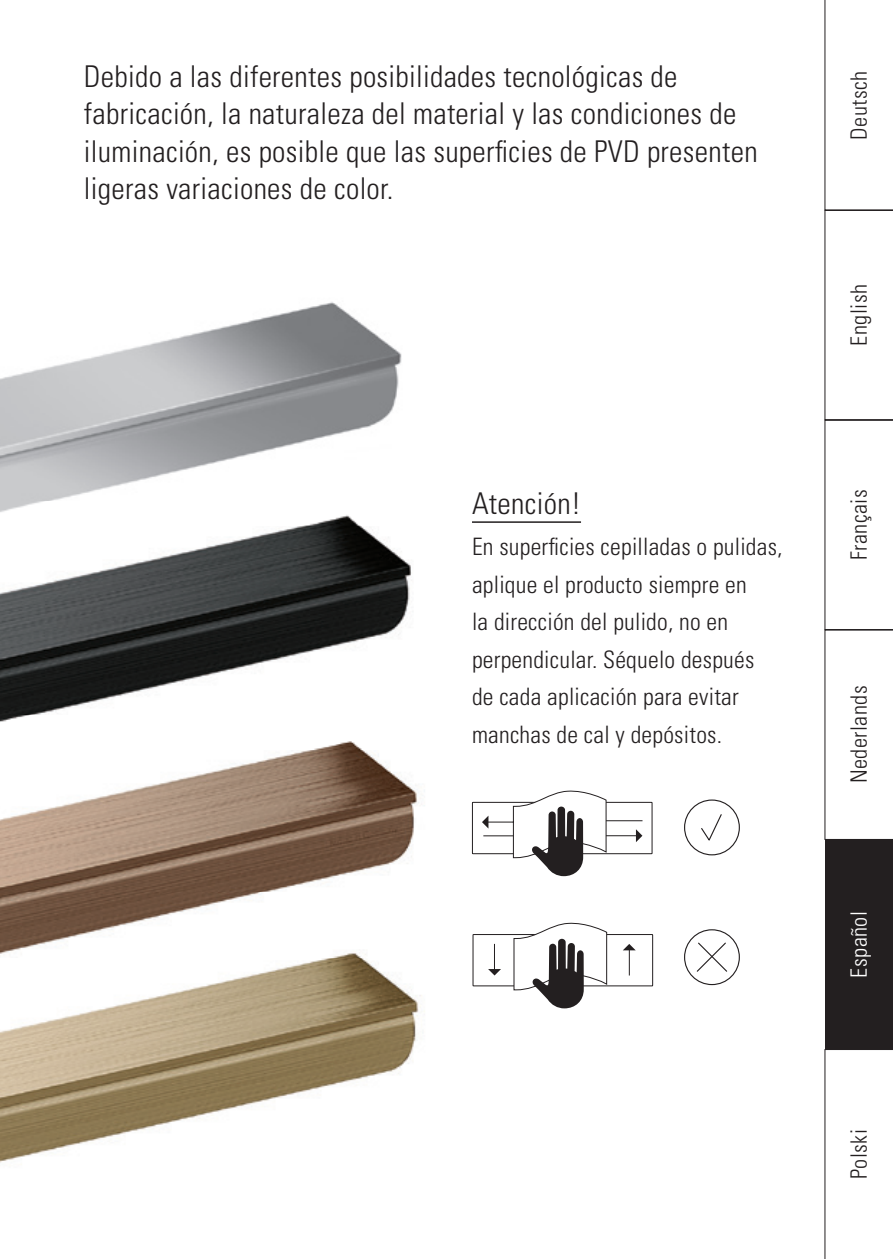
<style>
.page{position:relative;width:893px;height:1259px;background:#fff}
.page>*{position:absolute;margin:0;border:0;box-sizing:border-box;transform-origin:0 0}
.t1{font:300 condensed 30px/37.5px "Univers LT Std";letter-spacing:.01em;color:#231f20}
.t2{font:300 condensed 24px/37.5px "Univers LT Std";letter-spacing:.01em;color:#231f20}
.t3{font:300 condensed 22.5px "Univers LT Std";letter-spacing:.02em;color:#231f20}
.t4{font:300 condensed 22.5px "Univers LT Std";letter-spacing:.02em;color:#fff}
</style>
<div class="page">
<img style="left:0;top:302px;width:402px;height:199px">
<img style="left:0;top:501px;width:425px;height:662px">
<img style="left:0;top:715px;width:425px;height:34px">
<img style="left:0;top:892px;width:425px;height:65px">
<svg style="left:701px;top:814px;width:21px;height:27px"></svg>
<div style="left:684px;top:799px;width:56px;height:56px;border:1px solid #231f20;border-radius:50%"></div>
<div style="left:684px;top:929px;width:56px;height:56px;border:1px solid #231f20;border-radius:50%"></div>
<svg style="left:696px;top:942px;width:32px;height:30px"></svg>
<div style="left:472px;top:802px;width:180px;height:52px;border:1px solid #231f20"></div>
<hr style="left:606px;top:835px;width:31px;height:1px;background:#231f20">
<svg style="left:636px;top:829px;width:6px;height:13px"></svg>
<hr style="left:606px;top:820px;width:36px;height:1px;background:#231f20">
<svg style="left:482px;top:790px;width:125px;height:86px"></svg>
<div style="left:473px;top:934px;width:180px;height:52px;border:1px solid #231f20"></div>
<svg style="left:623px;top:944px;width:13px;height:31px"></svg>
<svg style="left:488px;top:922px;width:120px;height:86px"></svg>
<hr style="left:472px;top:521px;width:109px;height:2px;background:#231f20">
<svg style="left:825px;top:0;width:68px;height:839px"></svg>
<div style="left:825px;top:839px;width:68px;height:210px;background:#231f20"></div>
<svg style="left:825px;top:1049px;width:68px;height:210px"></svg>
<hr style="left:825px;top:210px;width:68px;height:1px;background:#231f20">
<hr style="left:825px;top:420px;width:68px;height:1px;background:#231f20">
<hr style="left:825px;top:629px;width:68px;height:1px;background:#231f20">
<p class="t1" style="left:84px;top:57px;width:675px">Debido a las diferentes posibilidades tecnológicas de fabricación, la naturaleza del material y las condiciones de iluminación, es posible que las superficies de PVD presenten ligeras variaciones de color.</p>
<p class="t1" style="left:472px;top:484px;width:111px">Atención!</p>
<p class="t2" style="left:472px;top:528px;width:312px">En superficies cepilladas o pulidas, aplique el producto siempre en<br>la dirección del pulido, no en perpendicular. Séquelo después<br>de cada aplicación para evitar manchas de cal y depósitos.</p>
<p class="t3" style="left:845px;top:139px;width:70px;rotate:-90deg">Deutsch</p>
<p class="t3" style="left:845px;top:345px;width:63px;rotate:-90deg">English</p>
<p class="t3" style="left:845px;top:560px;width:72px;rotate:-90deg">Français</p>
<p class="t3" style="left:845px;top:783px;width:99px;rotate:-90deg">Nederlands</p>
<p class="t4" style="left:845px;top:977px;width:68px;rotate:-90deg">Español</p>
<p class="t3" style="left:845px;top:1179px;width:51px;rotate:-90deg">Polski</p>
</div>
